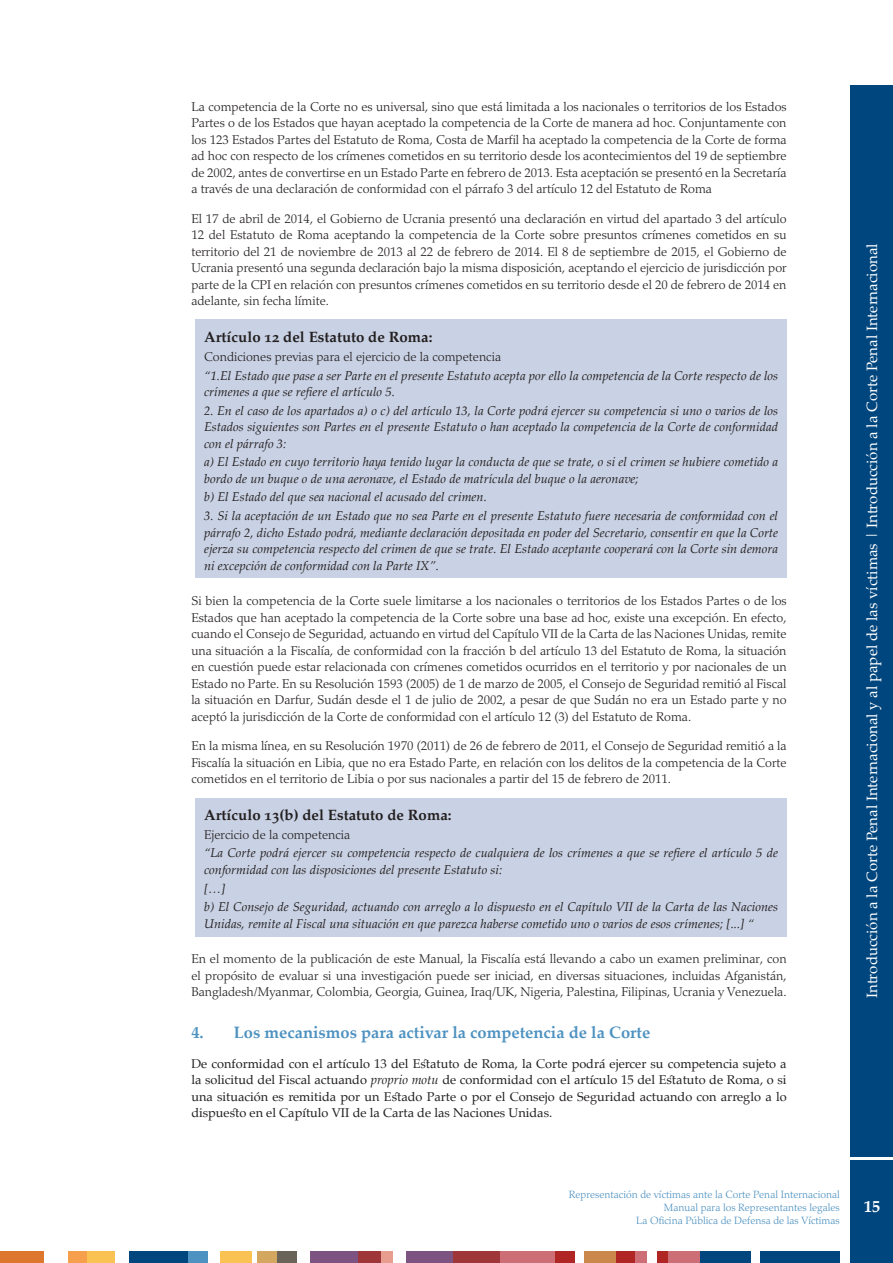
<style>
.page{position:relative;width:893px;height:1263px;background:#fff}
.page>*{position:absolute;margin:0;border:0;box-sizing:border-box;transform-origin:0 0}
.t1{font:700 16.5px "Palatino Linotype";color:#4e92c1}
.t2{font:700 16.5px "Palatino Linotype";color:#fff}
.t3{font:15px "Palatino Linotype";color:#fff}
.t4{font:700 15px "Palatino Old Style Figures";color:#231f20}
.t5{font:300 12.75px/16.5px "Palatino Linotype";color:#231f20;text-align:justify}
.t6{font:italic 12.75px/16.5px "Palatino Linotype";color:#231f20}
.t7{font:12.75px/16.5px "Palatino";color:#231f20;text-align:justify}
.t8{font:300 10.5px/12.6px "Palatino Linotype";color:#4e92c1;text-align:right}
.s1{font-style:italic}
</style>
<div class="page">
<div style="left:0;top:1251px;width:43px;height:12px;background:#dd772e"></div>
<div style="left:68px;top:1251px;width:20px;height:12px;background:#f6a04d"></div>
<div style="left:88px;top:1251px;width:27px;height:12px;background:#f9c252"></div>
<div style="left:130px;top:1251px;width:58px;height:12px;background:#00467e"></div>
<div style="left:188px;top:1251px;width:20px;height:12px;background:#4e92c1"></div>
<div style="left:220px;top:1251px;width:31px;height:12px;background:#f9c252"></div>
<div style="left:257px;top:1251px;width:20px;height:12px;background:#d3a75f"></div>
<div style="left:277px;top:1251px;width:19px;height:12px;background:#696358"></div>
<div style="left:357px;top:1251px;width:24px;height:12px;background:#9e363a"></div>
<div style="left:381px;top:1251px;width:11px;height:12px;background:#e89e8e"></div>
<div style="left:310px;top:1251px;width:47px;height:12px;background:#7d5382"></div>
<div style="left:406px;top:1251px;width:47px;height:12px;background:#7d5382"></div>
<div style="left:453px;top:1251px;width:47px;height:12px;background:#9e363a"></div>
<div style="left:500px;top:1251px;width:55px;height:12px;background:#cd6e77"></div>
<div style="left:555px;top:1251px;width:20px;height:12px;background:#b02625"></div>
<div style="left:616px;top:1251px;width:19px;height:12px;background:#b02625"></div>
<div style="left:635px;top:1251px;width:12px;height:12px;background:#cd6e77"></div>
<div style="left:585px;top:1251px;width:31px;height:12px;background:#ca884c"></div>
<div style="left:657px;top:1251px;width:12px;height:12px;background:#b02625"></div>
<div style="left:669px;top:1251px;width:31px;height:12px;background:#cd6e77"></div>
<div style="left:700px;top:1251px;width:51px;height:12px;background:#00467e"></div>
<div style="left:760px;top:1251px;width:79px;height:12px;background:#00467e"></div>
<div style="left:850px;top:1160px;width:43px;height:103px;background:#00467e"></div>
<div style="left:850px;top:85px;width:43px;height:1072px;background:#00467e"></div>
<div style="left:196px;top:320px;width:591px;height:258px;background:#c9d2e4"></div>
<div style="left:196px;top:798px;width:591px;height:138px;background:#c9d2e4"></div>
<p class="t5" style="left:191px;top:97px;width:597px">La competencia de la Corte no es universal, sino que está limitada a los nacionales o territorios de los Estados Partes o de los Estados que hayan aceptado la competencia de la Corte de manera ad hoc. Conjuntamente con los 123 Estados Partes del Estatuto de Roma, Costa de Marfil ha aceptado la competencia de la Corte de forma ad hoc con respecto de los crímenes cometidos en su territorio desde los acontecimientos del 19 de septiembre de 2002, antes de convertirse en un Estado Parte en febrero de 2013. Esta aceptación se presentó en la Secretaría a través de una declaración de conformidad con el párrafo 3 del artículo 12 del Estatuto de Roma</p>
<p class="t5" style="left:191px;top:209px;width:597px">El 17 de abril de 2014, el Gobierno de Ucrania presentó una declaración en virtud del apartado 3 del artículo 12 del Estatuto de Roma aceptando la competencia de la Corte sobre presuntos crímenes cometidos en su territorio del 21 de noviembre de 2013 al 22 de febrero de 2014. El 8 de septiembre de 2015, el Gobierno de Ucrania presentó una segunda declaración bajo la misma disposición, aceptando el ejercicio de jurisdicción por parte de la CPI en relación con presuntos crímenes cometidos en su territorio desde el 20 de febrero de 2014 en adelante, sin fecha límite.</p>
<p class="t4" style="left:204px;top:327px;width:230px">Artículo 12 del Estatuto de Roma:</p>
<p class="t5" style="left:204px;top:347px;width:299px">Condiciones previas para el ejercicio de la competencia</p>
<p class="t6" style="left:204px;top:366px;width:576px">“1.El Estado que pase a ser Parte en el presente Estatuto acepta por ello la competencia de la Corte respecto de los crímenes a que se refiere el artículo 5.</p>
<p class="t6" style="left:204px;top:401px;width:576px;text-align:justify">2. En el caso de los apartados a) o c) del artículo 13, la Corte podrá ejercer su competencia si uno o varios de los Estados siguientes son Partes en el presente Estatuto o han aceptado la competencia de la Corte de conformidad con el párrafo 3:</p>
<p class="t6" style="left:204px;top:453px;width:576px">a) El Estado en cuyo territorio haya tenido lugar la conducta de que se trate, o si el crimen se hubiere cometido a bordo de un buque o de una aeronave, el Estado de matrícula del buque o la aeronave;</p>
<p class="t6" style="left:204px;top:488px;width:284px">b) El Estado del que sea nacional el acusado del crimen.</p>
<p class="t6" style="left:204px;top:507px;width:576px;text-align:justify">3. Si la aceptación de un Estado que no sea Parte en el presente Estatuto fuere necesaria de conformidad con el párrafo 2, dicho Estado podrá, mediante declaración depositada en poder del Secretario, consentir en que la Corte ejerza su competencia respecto del crimen de que se trate. El Estado aceptante cooperará con la Corte sin demora ni excepción de conformidad con la Parte IX”.</p>
<p class="t5" style="left:191px;top:591px;width:597px">Si bien la competencia de la Corte suele limitarse a los nacionales o territorios de los Estados Partes o de los Estados que han aceptado la competencia de la Corte sobre una base ad hoc, existe una excepción. En efecto, cuando el Consejo de Seguridad, actuando en virtud del Capítulo VII de la Carta de las Naciones Unidas, remite una situación a la Fiscalía, de conformidad con la fracción b del artículo 13 del Estatuto de Roma, la situación en cuestión puede estar relacionada con crímenes cometidos ocurridos en el territorio y por nacionales de un Estado no Parte. En su Resolución 1593 (2005) de 1 de marzo de 2005, el Consejo de Seguridad remitió al Fiscal la situación en Darfur, Sudán desde el 1 de julio de 2002, a pesar de que Sudán no era un Estado parte y no aceptó la jurisdicción de la Corte de conformidad con el artículo 12 (3) del Estatuto de Roma.</p>
<p class="t5" style="left:191px;top:736px;width:597px">En la misma línea, en su Resolución 1970 (2011) de 26 de febrero de 2011, el Consejo de Seguridad remitió a la Fiscalía la situación en Libia, que no era Estado Parte, en relación con los delitos de la competencia de la Corte cometidos en el territorio de Libia o por sus nacionales a partir del 15 de febrero de 2011.</p>
<p class="t4" style="left:204px;top:805px;width:249px">Artículo 13(b) del Estatuto de Roma:</p>
<p class="t5" style="left:204px;top:825px;width:148px">Ejercicio de la competencia</p>
<p class="t6" style="left:204px;top:844px;width:576px">“La Corte podrá ejercer su competencia respecto de cualquiera de los crímenes a que se refiere el artículo 5 de conformidad con las disposiciones del presente Estatuto si:</p>
<p class="t6" style="left:204px;top:878px;width:576px;line-height:18.6px">[…]<br>b) El Consejo de Seguridad, actuando con arreglo a lo dispuesto en el Capítulo VII de la Carta de las Naciones</p>
<p class="t6" style="left:204px;top:914px;width:551px">Unidas, remite al Fiscal una situación en que parezca haberse cometido uno o varios de esos crímenes; [...] “</p>
<p class="t5" style="left:191px;top:949px;width:597px">En el momento de la publicación de este Manual, la Fiscalía está llevando a cabo un examen preliminar, con el propósito de evaluar si una investigación puede ser iniciad, en diversas situaciones, incluidas Afganistán, Bangladesh/Myanmar, Colombia, Georgia, Guinea, Iraq/UK, Nigeria, Palestina, Filipinas, Ucrania y Venezuela.</p>
<p class="t1" style="left:191px;top:1021px;width:461px">4. Los mecanismos para activar la competencia de la Corte</p>
<p class="t7" style="left:191px;top:1055px;width:597px">De conformidad con el artículo 13 del Estatuto de Roma, la Corte podrá ejercer su competencia sujeto a la solicitud del Fiscal actuando <span class="s1">proprio motu</span> de conformidad con el artículo 15 del Estatuto de Roma, o si una situación es remitida por un Estado Parte o por el Consejo de Seguridad actuando con arreglo a lo dispuesto en el Capítulo VII de la Carta de las Naciones Unidas.</p>
<p class="t3" style="left:861px;top:998px;width:756px;rotate:-90deg">Introducción a la Corte Penal Internacional y al papel de las víctimas | Introducción a la Corte Penal Internacional</p>
<p class="t8" style="left:569px;top:1187px;width:272px">Representación de víctimas ante la Corte Penal Internacional<br>Manual para los Representantes legales<br>La Oficina Pública de Defensa de las Víctimas</p>
<p class="t2" style="left:864px;top:1195px;width:18px">15</p>
</div>
